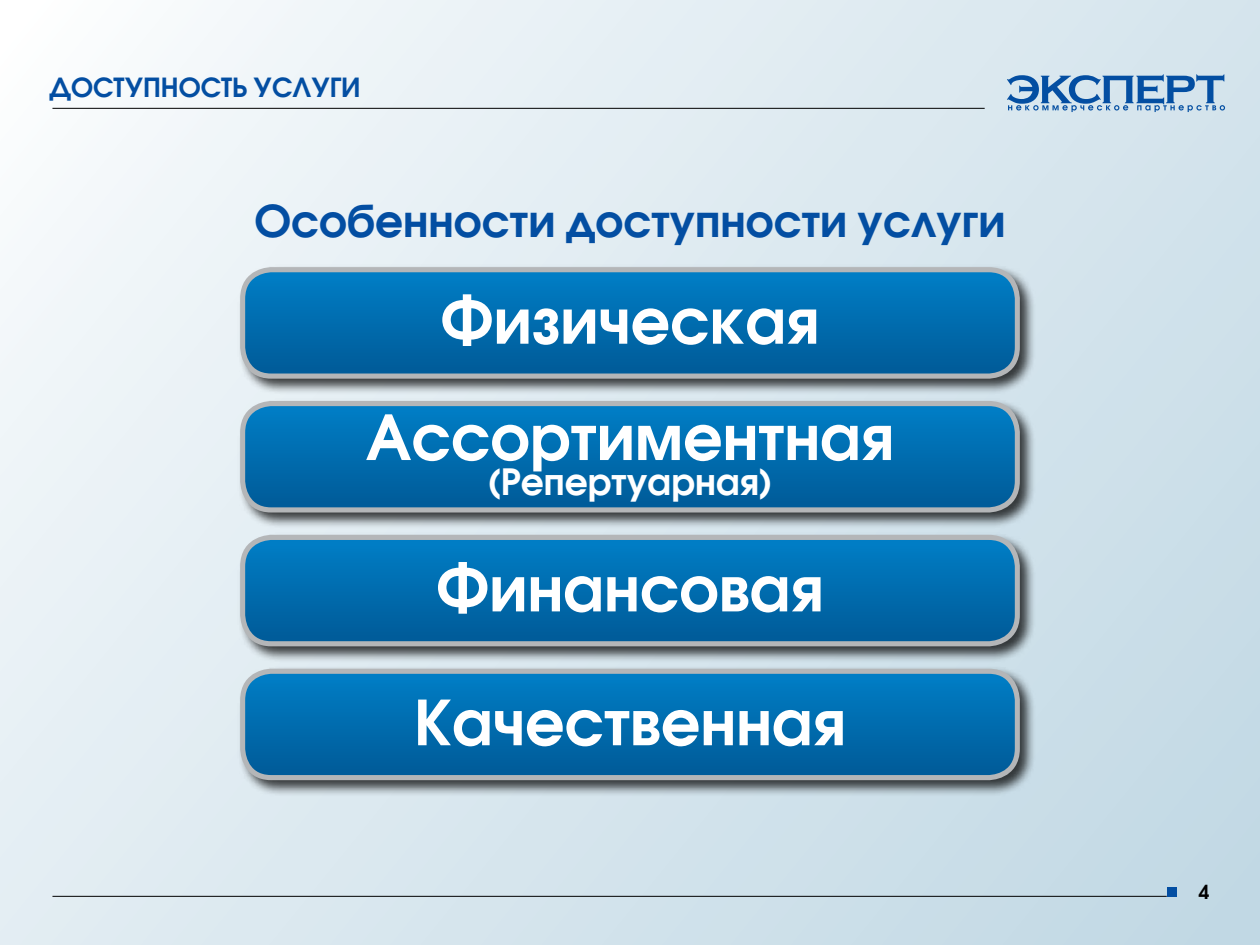
<style>
.page{position:relative;width:1260px;height:945px;background:#fff}
.page>*{position:absolute;margin:0;border:0;box-sizing:border-box;transform-origin:0 0}
.t1{font:700 61.77px/116.4px "Avant Garde Gothic Cyr";color:#fff;text-align:center}
.t2{font:700 43.75px "Avant Garde Gothic Cyr";color:#034ea2}
.t3{font:700 36.05px "Avant Garde Gothic Cyr";color:#fff}
.t4{font:700 26.25px "Avant Garde Gothic Cyr";color:#034ea2}
.t5{font:700 19.25px "Avant Garde Gothic Cyr";color:#000}
</style>
<div class="page">
<div style="left:0;top:0;width:1260px;height:945px;background:linear-gradient(to right,#f0f5f8,#cbdee8)"></div>
<hr style="left:52px;top:108px;width:933px;height:1px;background:#000">
<hr style="left:52px;top:896px;width:1115px;height:1px;background:#000">
<div style="left:1167px;top:887px;width:10px;height:10px;background:#034ea2"></div>
<svg style="left:1007px;top:74px;width:218px;height:38px;background:#86acd0"></svg>
<div style="left:238px;top:265px;width:798px;height:131px;background:#000;opacity:.75"></div>
<svg style="left:243px;top:270px;width:774px;height:106px;background:#016cae"></svg>
<div style="left:240px;top:267px;width:780px;height:112px;border:5px solid #b4b6b8;border-radius:29px"></div>
<div style="left:238px;top:398px;width:798px;height:131px;background:#000;opacity:.75"></div>
<svg style="left:243px;top:404px;width:774px;height:106px;background:#016cae"></svg>
<div style="left:240px;top:401px;width:780px;height:111px;border:5px solid #b4b6b8;border-radius:29px"></div>
<div style="left:238px;top:532px;width:798px;height:131px;background:#000;opacity:.75"></div>
<svg style="left:243px;top:537px;width:774px;height:107px;background:#016cae"></svg>
<div style="left:240px;top:535px;width:780px;height:111px;border:5px solid #b4b6b8;border-radius:29px"></div>
<div style="left:238px;top:666px;width:798px;height:131px;background:#000;opacity:.75"></div>
<svg style="left:243px;top:671px;width:774px;height:107px;background:#016cae"></svg>
<div style="left:240px;top:669px;width:780px;height:111px;border:5px solid #b4b6b8;border-radius:29px"></div>
<p class="t4" style="left:50px;top:72px;width:61px">ДОСТУ</p>
<p class="t4" style="left:143px;top:72px;width:74px">ПНОСТЬ</p>
<p class="t4" style="left:254px;top:72px;width:75px">УСЛУГИ</p>
<p class="t2" style="left:254px;top:194px;width:753px">Особенности доступности услуги</p>
<p class="t1" style="left:366px;top:262px;width:530px">Физическая<br>Ассортиментная</p>
<p class="t3" style="left:487px;top:460px;width:287px">(Репертуарная)</p>
<p class="t1" style="left:414px;top:521px;width:434px;line-height:133.9px">Финансовая<br>Качественная</p>
<p class="t5" style="left:1199px;top:881px;width:12px">4</p>
</div>
